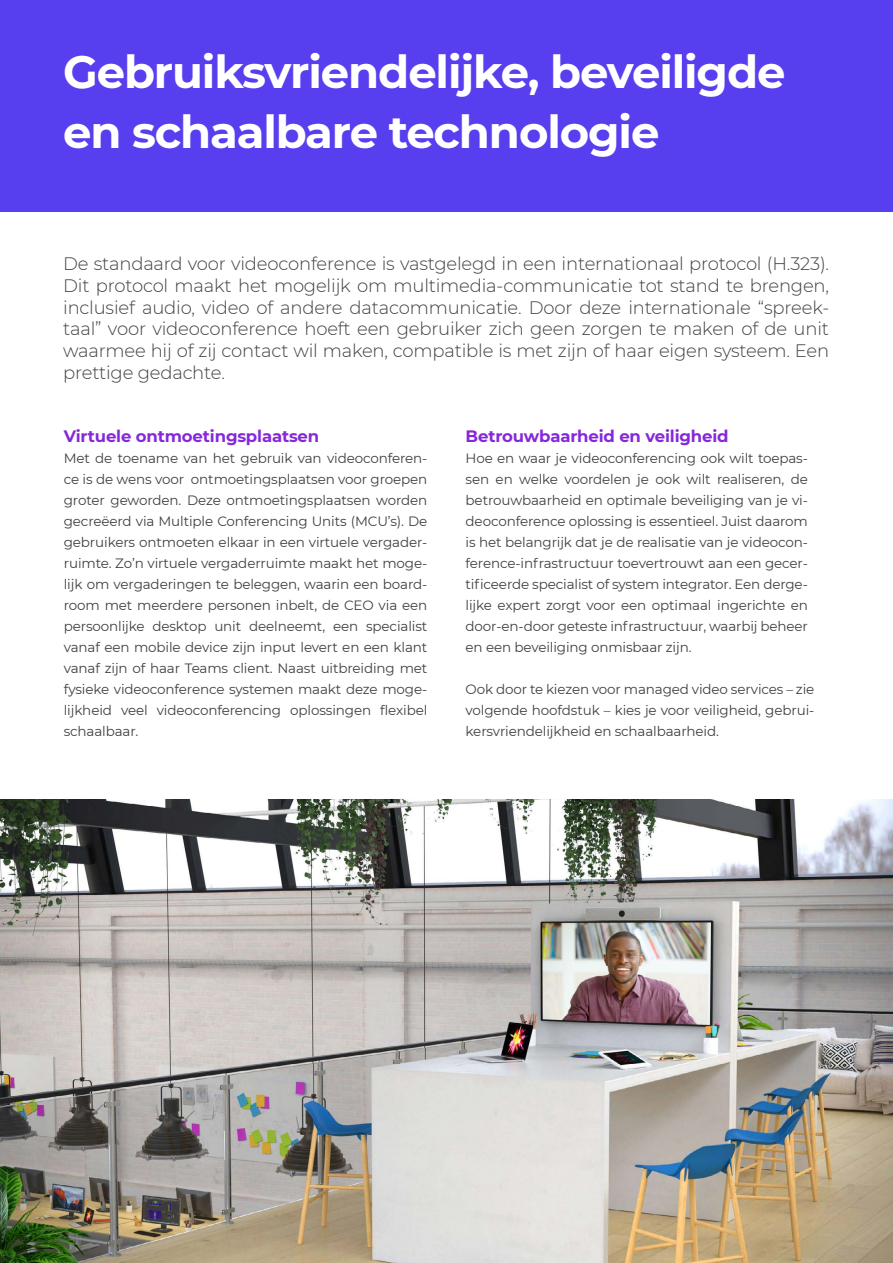
<style>
.page{position:relative;width:893px;height:1263px;background:#fff}
.page>*{position:absolute;margin:0;border:0;box-sizing:border-box;transform-origin:0 0}
.t1{font:700 45px/60px "Montserrat";letter-spacing:-.025em;color:#fff}
.t2{font:300 18px/21.6px "Montserrat";letter-spacing:-.01em;color:#404040;text-align:justify}
.t3{font:700 16.5px "Montserrat";letter-spacing:-.01em;color:#8727db}
.t4{font:13.5px/21px "Montserrat";letter-spacing:-.01em;color:#404040;text-align:justify}
</style>
<div class="page">
<div style="left:0;top:0;width:893px;height:211px;background:#573eef"></div>
<img style="left:0;top:799px;width:893px;height:464px">
<h1 class="t1" style="left:63px;top:40px;width:724px">Gebruiksvriendelijke, beveiligde en schaalbare technologie</h1>
<p class="t2" style="left:63px;top:253px;width:768px">De standaard voor videoconference is vastgelegd in een internationaal protocol (H.323).<br>Dit protocol maakt het mogelijk om multimedia-communicatie tot stand te brengen, inclusief audio, video of andere datacommunicatie. Door deze internationale “spreek&shy;taal” voor videoconference hoeft een gebruiker zich geen zorgen te maken of de unit waarmee hij of zij contact wil maken, compatible is met zijn of haar eigen systeem. Een prettige gedachte.</p>
<p class="t3" style="left:64px;top:424px;width:257px">Virtuele ontmoetingsplaatsen</p>
<p class="t4" style="left:64px;top:447px;width:365px">Met de toename van het gebruik van videoconferen&shy;ce is de wens voor ontmoetingsplaatsen voor groepen groter geworden. Deze ontmoetingsplaatsen worden gecreëerd via Multiple Conferencing Units (MCU’s). De gebruikers ontmoeten elkaar in een virtuele vergader&shy;ruimte. Zo’n virtuele vergaderruimte maakt het moge&shy;lijk om vergaderingen te beleggen, waarin een board&shy;room met meerdere personen inbelt, de CEO via een persoonlijke desktop unit deelneemt, een specialist vanaf een mobile device zijn input levert en een klant vanaf zijn of haar Teams client. Naast uitbreiding met fysieke videoconference systemen maakt deze moge&shy;lijkheid veel videoconferencing oplossingen flexibel schaalbaar.</p>
<p class="t3" style="left:466px;top:424px;width:265px">Betrouwbaarheid en veiligheid</p>
<p class="t4" style="left:466px;top:447px;width:344px">Hoe en waar je videoconferencing ook wilt toepas&shy;sen en welke voordelen je ook wilt realiseren, de betrouwbaarheid en optimale beveiliging van je vi&shy;deoconference oplossing is essentieel. Juist daarom is het belangrijk dat je de realisatie van je videocon&shy;ference-infrastructuur toevertrouwt aan een gecer&shy;tificeerde specialist of system integrator. Een derge&shy;lijke expert zorgt voor een optimaal ingerichte en door-en-door geteste infrastructuur, waarbij beheer en een beveiliging onmisbaar zijn.</p>
<p class="t4" style="left:466px;top:678px;width:350px">Ook door te kiezen voor managed video services – zie volgende hoofdstuk – kies je voor veiligheid, gebrui&shy;kersvriendelijkheid en schaalbaarheid.</p>
</div>
